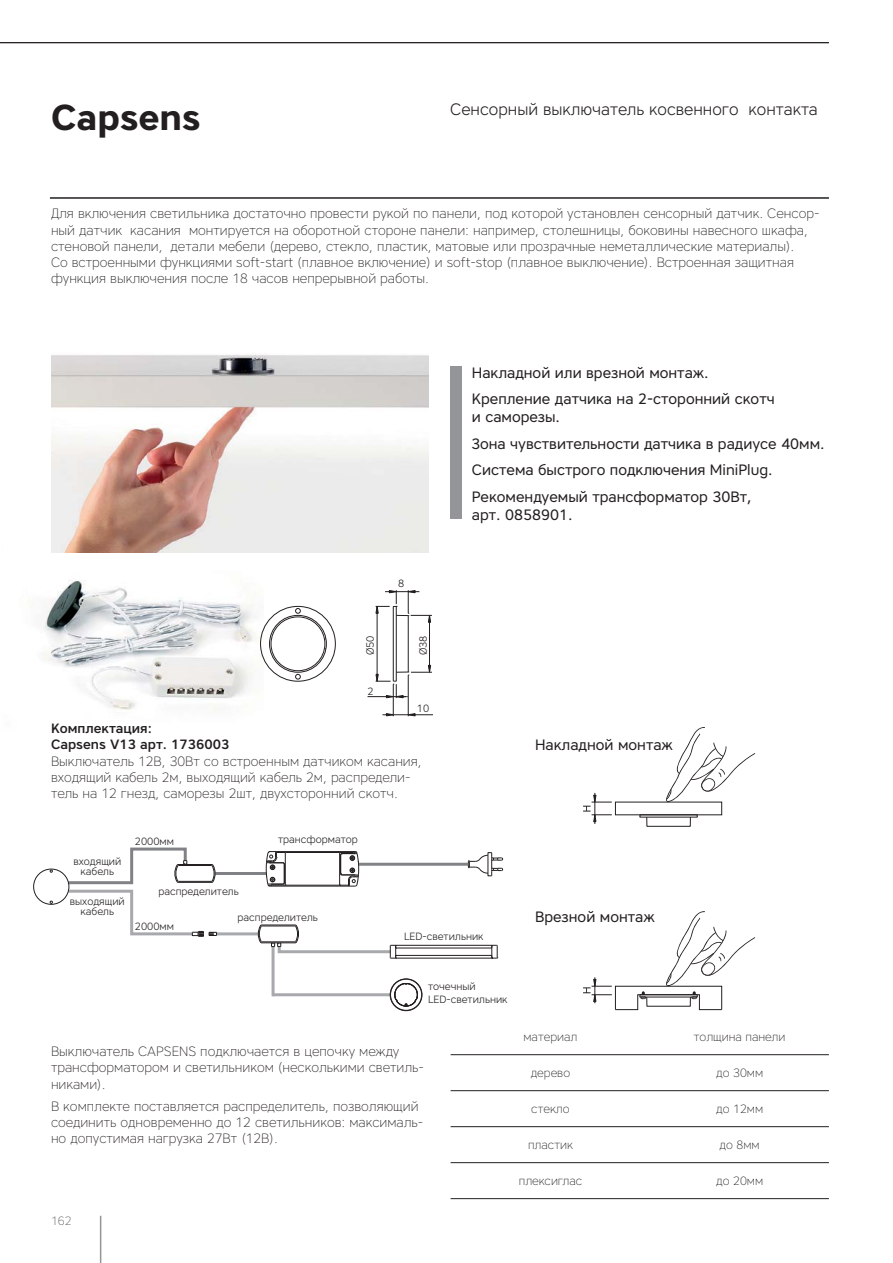
<style>
.page{position:relative;width:893px;height:1263px;background:#fff}
.page>*{position:absolute;margin:0;border:0;box-sizing:border-box;transform-origin:0 0}
.t1{font:700 36px "Core Sans A65";letter-spacing:-.005em;color:#231f20}
.t2{font:300 16.5px "Core Sans A35";color:#231f20}
.t3{font:15px/26.5px "Core Sans A45";color:#231f20}
.t4{font:200 13.5px/16.2px "Core Sans A25";color:#231f20}
.t5{font:500 13.5px/16.2px "Core Sans A55";color:#231f20}
.t6{font:200 12px "Core Sans A25";color:#231f20}
.t7{font:200 12px "Core Sans A25";color:#58595b}
.t8{font:300 10.5px/10.5px "Core Sans A35";color:#231f20;text-align:center}
</style>
<div class="page">
<hr style="left:216px;top:932px;width:42px;height:3px;background:#a7a9ac">
<hr style="left:273px;top:993px;width:117px;height:3px;background:#a7a9ac">
<div style="left:487px;top:852px;width:5px;height:24px;border:1px solid #231f20"></div>
<svg style="left:467px;top:853px;width:36px;height:23px"></svg>
<hr style="left:272px;top:947px;width:3px;height:49px;background:#a7a9ac">
<hr style="left:215px;top:872px;width:51px;height:3px;background:#808285">
<hr style="left:358px;top:863px;width:110px;height:3px;background:#808285">
<hr style="left:276px;top:851px;width:80px;height:1px;background:#231f20">
<hr style="left:269px;top:886px;width:79px;height:1px;background:#231f20">
<hr style="left:285px;top:885px;width:55px;height:1px;background:#231f20">
<hr style="left:285px;top:852px;width:55px;height:1px;background:#231f20">
<hr style="left:339px;top:852px;width:1px;height:33px;background:#231f20">
<svg style="left:340px;top:851px;width:19px;height:36px"></svg>
<svg style="left:265px;top:851px;width:21px;height:36px"></svg>
<svg style="left:257px;top:924px;width:241px;height:35px"></svg>
<div style="left:390px;top:978px;width:32px;height:33px;border:1px solid #231f20;border-radius:50%"></div>
<svg style="left:393px;top:982px;width:25px;height:25px"></svg>
<div style="left:390px;top:979px;width:32px;height:32px;border:1px solid #231f20;border-radius:50%"></div>
<div style="left:33px;top:869px;width:36px;height:36px;border:1px solid #231f20;border-radius:50%"></div>
<svg style="left:65px;top:847px;width:152px;height:90px"></svg>
<svg style="left:666px;top:727px;width:89px;height:75px"></svg>
<hr style="left:594px;top:793px;width:1px;height:31px;background:#231f20">
<svg style="left:583px;top:795px;width:29px;height:27px"></svg>
<div style="left:646px;top:817px;width:45px;height:10px;border:1px solid #231f20"></div>
<div style="left:639px;top:814px;width:59px;height:3px;border:1px solid #231f20"></div>
<svg style="left:583px;top:911px;width:172px;height:99px"></svg>
<hr style="left:451px;top:1090px;width:378px;height:1px;background:#231f20">
<hr style="left:451px;top:1126px;width:378px;height:1px;background:#231f20">
<hr style="left:451px;top:1162px;width:378px;height:1px;background:#231f20">
<hr style="left:451px;top:1198px;width:378px;height:1px;background:#231f20">
<hr style="left:451px;top:1054px;width:378px;height:1px;background:#231f20">
<img style="left:32px;top:580px;width:232px;height:132px">
<svg style="left:295px;top:608px;width:6px;height:6px"></svg>
<svg style="left:295px;top:674px;width:6px;height:5px"></svg>
<div style="left:269px;top:615px;width:58px;height:58px;border:1px solid #231f20;border-radius:50%"></div>
<div style="left:260px;top:606px;width:76px;height:76px;border:1px solid #231f20;border-radius:50%"></div>
<div style="left:271px;top:617px;width:54px;height:54px;border:1px solid #231f20;border-radius:50%"></div>
<hr style="left:367px;top:696px;width:40px;height:1px;background:#231f20">
<hr style="left:382px;top:715px;width:51px;height:1px;background:#231f20">
<svg style="left:375px;top:590px;width:57px;height:126px"></svg>
<img style="left:51px;top:354px;width:378px;height:199px">
<hr style="left:50px;top:198px;width:779px;height:1px;background:#231f20">
<hr style="left:0;top:42px;width:829px;height:1px;background:#231f20">
<div style="left:450px;top:367px;width:12px;height:152px;background:#939598"></div>
<hr style="left:100px;top:1216px;width:1px;height:47px;background:#939598">
<h1 class="t1" style="left:51px;top:96px;width:151px">Capsens</h1>
<p class="t2" style="left:450px;top:100px;width:369px">Сенсорный выключатель косвенного контакта</p>
<p class="t4" style="left:51px;top:206px;width:770px">Для включения светильника достаточно провести рукой по панели, под которой установлен сенсорный датчик. Сенсор&shy;ный датчик касания монтируется на оборотной стороне панели: например, столешницы, боковины навесного шкафа, стеновой панели, детали мебели (дерево, стекло, пластик, матовые или прозрачные неметаллические материалы).<br>Со встроенными функциями soft-start (плавное включение) и soft-stop (плавное выключение). Встроенная защитная функция выключения после 18 часов непрерывной работы.</p>
<p class="t8" style="left:398px;top:578px;width:8px">8</p>
<p class="t8" style="left:365px;top:655px;width:21px;rotate:-90deg">Ø50</p>
<p class="t8" style="left:418px;top:655px;width:21px;rotate:-90deg">Ø38</p>
<p class="t8" style="left:367px;top:686px;width:8px">2</p>
<p class="t8" style="left:417px;top:703px;width:14px">10</p>
<p class="t5" style="left:51px;top:720px;width:180px">Комплектация:<br>Capsens V13 арт. 1736003</p>
<p class="t4" style="left:51px;top:753px;width:372px">Выключатель 12B, 30Bт со встроенным датчиком касания, входящий кабель 2м, выходящий кабель 2м, распредели&shy;тель на 12 гнезд, саморезы 2шт, двухсторонний скотч.</p>
<p class="t8" style="left:73px;top:856px;width:49px">входящий кабель</p>
<p class="t8" style="left:70px;top:896px;width:56px">выходящий кабель</p>
<p class="t8" style="left:135px;top:836px;width:41px">2000мм</p>
<p class="t8" style="left:158px;top:886px;width:82px">распределитель</p>
<p class="t8" style="left:278px;top:834px;width:81px">трансформатор</p>
<p class="t8" style="left:135px;top:921px;width:41px">2000мм</p>
<p class="t8" style="left:238px;top:912px;width:82px">распределитель</p>
<p class="t3" style="left:472px;top:359px;width:304px">Накладной или врезной монтаж.<br>Крепление датчика на 2-сторонний скотч</p>
<p class="t3" style="left:472px;top:404px;width:354px">и саморезы.<br>Зона чувствительности датчика в радиусе 40мм.<br>Система быстрого подключения MiniPlug.<br>Рекомендуемый трансформатор 30Вт,</p>
<p class="t3" style="left:472px;top:501px;width:102px">арт. 0858901.</p>
<p class="t3" style="left:535px;top:732px;width:139px">Накладной монтаж</p>
<p class="t3" style="left:535px;top:904px;width:121px">Врезной монтаж</p>
<p class="t8" style="left:404px;top:931px;width:81px">LED-светильник</p>
<p class="t8" style="left:428px;top:980px;width:81px;line-height:12.6px;text-align:left">точечный<br>LED-светильник</p>
<p class="t4" style="left:51px;top:1043px;width:374px">Выключатель CAPSENS подключается в цепочку между трансформатором и светильником (несколькими светиль&shy;никами).</p>
<p class="t4" style="left:51px;top:1098px;width:374px">В комплекте поставляется распределитель, позволяющий соединить одновременно до 12 светильников: максималь&shy;но допустимая нагрузка 27Вт (12В).</p>
<p class="t7" style="left:51px;top:1213px;width:22px">162</p>
<p class="t6" style="left:523px;top:1030px;width:55px">материал</p>
<p class="t6" style="left:694px;top:1030px;width:93px">толщина панели</p>
<p class="t6" style="left:531px;top:1066px;width:41px">дерево</p>
<p class="t6" style="left:716px;top:1066px;width:48px">до 30мм</p>
<p class="t6" style="left:531px;top:1102px;width:40px">стекло</p>
<p class="t6" style="left:716px;top:1102px;width:48px">до 12мм</p>
<p class="t6" style="left:528px;top:1138px;width:46px">пластик</p>
<p class="t6" style="left:719px;top:1138px;width:42px">до 8мм</p>
<p class="t6" style="left:519px;top:1174px;width:65px">плексиглас</p>
<p class="t6" style="left:716px;top:1174px;width:48px">до 20мм</p>
</div>
